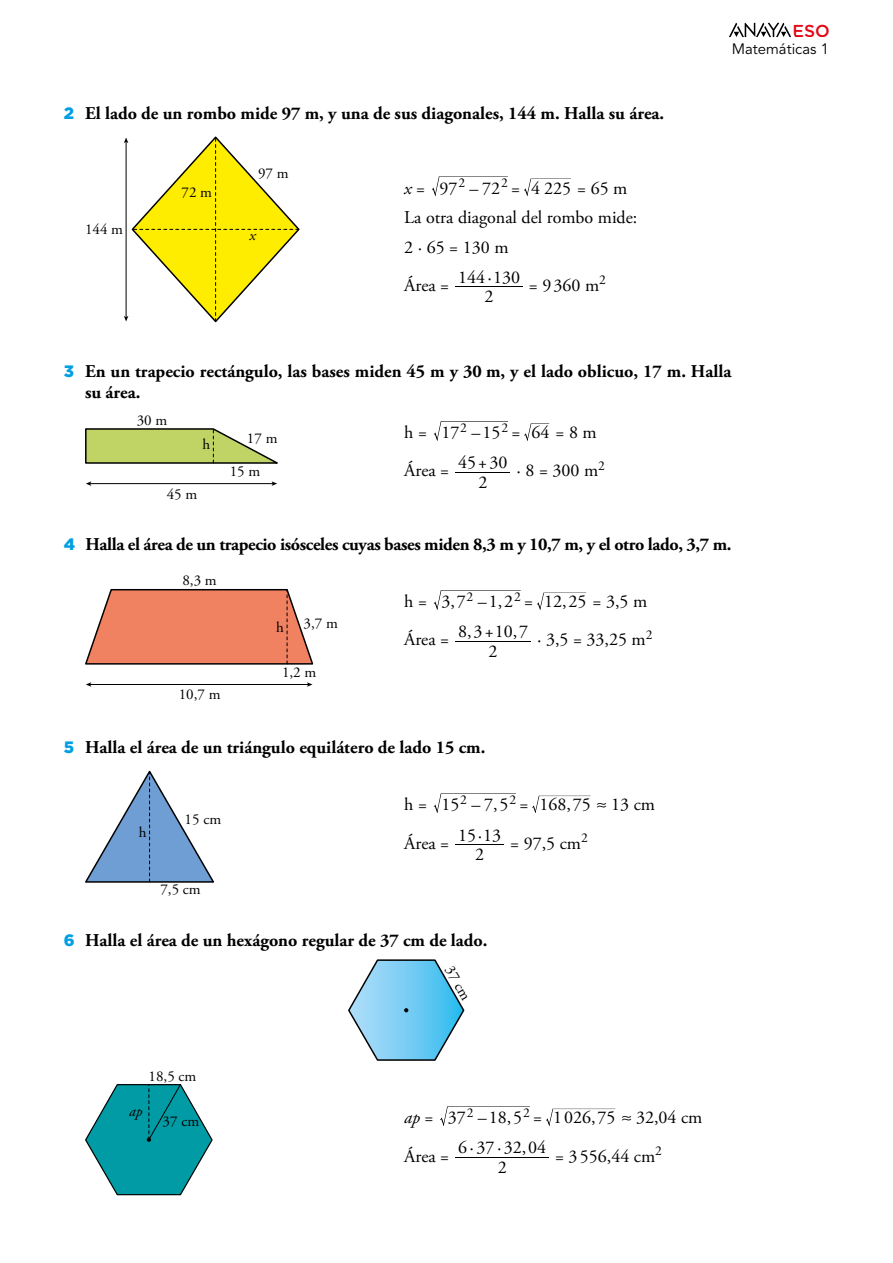
<style>
.page{position:relative;width:893px;height:1263px;background:#fff}
.page>*{position:absolute;margin:0;border:0;box-sizing:border-box;transform-origin:0 0}
.t1{font:700 18px/21px "Adobe Garamond Pro";color:#000}
.act_Solucion_sin_num{font:18px "Adobe Garamond Pro";color:#000}
.t2{font:700 18px "Adobe Garamond Pro";letter-spacing:-.02em;color:#000}
.act_Solucion_2_sin_n{font:18px "Adobe Garamond Pro";color:#000}
.act_Solucion{font:18px "Adobe Garamond Pro";color:#000}
.act_Solucion_sin_num-2{font:italic 18px "Adobe Garamond Pro";color:#000}
.t3{font:500 17.25px "Gotham";color:#e30613}
.t4{font:15px "Adobe Garamond Pro";color:#000}
.t5{font:15px "Avenir LT Std";color:#000}
.t6{font:italic 15px "Adobe Garamond Pro";color:#000}
.t7{font:13.5px "Adobe Garamond Pro";color:#000}
.s1{font-family:"Gotham";font-weight:900;font-size:16.5px;color:#009fe3}
.s2{font-size:18px}
.s3{font-style:normal}
</style>
<div class="page">
<svg style="left:729px;top:22px;width:62px;height:15px"></svg>
<svg style="left:432px;top:176px;width:76px;height:20px"></svg>
<svg style="left:524px;top:178px;width:47px;height:18px"></svg>
<hr style="left:455px;top:287px;width:68px;height:1px;background:#000">
<svg style="left:124px;top:136px;width:176px;height:186px"></svg>
<svg style="left:434px;top:421px;width:74px;height:20px"></svg>
<svg style="left:524px;top:423px;width:25px;height:18px"></svg>
<hr style="left:455px;top:472px;width:55px;height:1px;background:#000">
<hr style="left:90px;top:483px;width:183px;height:1px;background:#000">
<svg style="left:86px;top:481px;width:5px;height:5px"></svg>
<svg style="left:272px;top:481px;width:5px;height:5px"></svg>
<svg style="left:85px;top:428px;width:193px;height:36px"></svg>
<svg style="left:434px;top:590px;width:87px;height:20px"></svg>
<svg style="left:537px;top:592px;width:49px;height:18px"></svg>
<hr style="left:455px;top:641px;width:76px;height:1px;background:#000">
<hr style="left:90px;top:684px;width:219px;height:1px;background:#000">
<svg style="left:86px;top:682px;width:5px;height:5px"></svg>
<svg style="left:307px;top:682px;width:5px;height:5px"></svg>
<svg style="left:85px;top:589px;width:229px;height:76px;background:#e58a6f"></svg>
<svg style="left:434px;top:793px;width:82px;height:20px"></svg>
<svg style="left:532px;top:795px;width:59px;height:18px"></svg>
<hr style="left:455px;top:844px;width:49px;height:1px;background:#000">
<svg style="left:85px;top:771px;width:129px;height:112px"></svg>
<svg style="left:348px;top:959px;width:117px;height:102px"></svg>
<svg style="left:440px;top:1106px;width:90px;height:20px"></svg>
<svg style="left:546px;top:1108px;width:69px;height:18px"></svg>
<hr style="left:455px;top:1157px;width:94px;height:1px;background:#000">
<svg style="left:85px;top:1084px;width:128px;height:111px"></svg>
<p class="t3" style="left:792px;top:20px;width:39px">ESO</p>
<p class="t1" style="left:64px;top:103px;width:602px"><span class="s1">2</span> El lado de un rombo mide 97 m, y una de sus diagonales, 144 m. Halla su área.</p>
<p class="t4" style="left:85px;top:220px;width:40px">144 m</p>
<p class="t4" style="left:182px;top:183px;width:32px">72 m</p>
<p class="t4" style="left:258px;top:164px;width:32px">97 m</p>
<p class="t6" style="left:249px;top:226px;width:8px">x</p>
<p class="t7" style="left:458px;top:175px;width:8px">2</p>
<p class="t7" style="left:501px;top:175px;width:21px">2<span class="s2">=</span></p>
<p class="act_Solucion_sin_num" style="left:404px;top:206px;width:235px">La otra diagonal del rombo mide:</p>
<p class="act_Solucion_sin_num" style="left:404px;top:236px;width:106px">2 · 65 = 130 m</p>
<p class="act_Solucion_sin_num" style="left:404px;top:274px;width:46px">Área =</p>
<p class="act_Solucion_sin_num" style="left:485px;top:286px;width:10px">2</p>
<p class="act_Solucion_sin_num-2" style="left:404px;top:177px;width:22px">x <span class="s3">=</span></p>
<p class="act_Solucion_sin_num" style="left:440px;top:177px;width:62px">97 –72</p>
<p class="act_Solucion_sin_num" style="left:531px;top:177px;width:98px">4 225 = 65 m</p>
<p class="act_Solucion_sin_num" style="left:458px;top:266px;width:63px">144 ·130</p>
<p class="act_Solucion_sin_num" style="left:529px;top:274px;width:79px">= 9360 m<sup>2</sup></p>
<p class="t5" style="left:732px;top:40px;width:99px">Matemáticas 1</p>
<p class="t1" style="left:85px;top:361px;width:648px;text-indent:-21px"><span class="s1">3</span> En un trapecio rectángulo, las bases miden 45 m y 30 m, y el lado oblicuo, 17 m. Halla su área.</p>
<p class="act_Solucion_sin_num" style="left:404px;top:422px;width:24px">h =</p>
<p class="act_Solucion_sin_num" style="left:441px;top:422px;width:61px">17 –15</p>
<p class="act_Solucion_sin_num" style="left:531px;top:422px;width:67px">64 = 8 m</p>
<p class="t4" style="left:137px;top:411px;width:32px">30 m</p>
<p class="t7" style="left:460px;top:420px;width:8px">2</p>
<p class="t7" style="left:501px;top:420px;width:21px">2<span class="s2">=</span></p>
<p class="t4" style="left:247px;top:430px;width:32px">17 m</p>
<p class="t4" style="left:203px;top:436px;width:9px">h</p>
<p class="t4" style="left:167px;top:485px;width:32px">45 m</p>
<p class="t4" style="left:230px;top:463px;width:32px">15 m</p>
<p class="act_Solucion_sin_num" style="left:404px;top:460px;width:46px">Área =</p>
<p class="act_Solucion_sin_num" style="left:458px;top:452px;width:51px">45+30</p>
<p class="act_Solucion_sin_num" style="left:516px;top:460px;width:90px">· 8 = 300 m<sup>2</sup></p>
<p class="act_Solucion_sin_num" style="left:478px;top:472px;width:10px">2</p>
<p class="t2" style="left:64px;top:534px;width:669px"><span class="s1">4</span> Halla el área de un trapecio isósceles cuyas bases miden 8,3 m y 10,7 m, y el otro lado, 3,7 m.</p>
<p class="act_Solucion_sin_num" style="left:404px;top:591px;width:24px">h =</p>
<p class="act_Solucion_sin_num" style="left:441px;top:591px;width:26px">3 7,</p>
<p class="act_Solucion_sin_num" style="left:498px;top:591px;width:6px">,</p>
<p class="t4" style="left:182px;top:571px;width:36px">8,3 m</p>
<p class="t7" style="left:467px;top:589px;width:8px">2</p>
<p class="t7" style="left:514px;top:589px;width:21px">2<span class="s2">=</span></p>
<p class="act_Solucion_sin_num" style="left:478px;top:591px;width:37px">–12</p>
<p class="act_Solucion_sin_num" style="left:544px;top:591px;width:105px">12,25 = 3,5 m</p>
<p class="t4" style="left:179px;top:686px;width:43px">10,7 m</p>
<p class="t4" style="left:304px;top:614px;width:36px">3,7 m</p>
<p class="t4" style="left:282px;top:663px;width:36px">1,2 m</p>
<p class="t4" style="left:276px;top:618px;width:9px">h</p>
<p class="act_Solucion_sin_num" style="left:458px;top:620px;width:72px">8 3+10 7</p>
<p class="act_Solucion_2_sin_n" style="left:537px;top:629px;width:117px">· 3,5 = 33,25 m<sup>2</sup></p>
<p class="act_Solucion_2_sin_n" style="left:404px;top:629px;width:46px">Área =</p>
<p class="act_Solucion_sin_num" style="left:467px;top:620px;width:6px">,</p>
<p class="act_Solucion_sin_num" style="left:513px;top:620px;width:6px">,</p>
<p class="act_Solucion_sin_num" style="left:489px;top:641px;width:10px">2</p>
<p class="t1" style="left:64px;top:737px;width:423px"><span class="s1">5</span> Halla el área de un triángulo equilátero de lado 15 cm.</p>
<p class="act_Solucion_sin_num" style="left:404px;top:794px;width:24px">h =</p>
<p class="act_Solucion_sin_num" style="left:441px;top:794px;width:69px">15 –75,</p>
<p class="act_Solucion_sin_num" style="left:566px;top:794px;width:6px">,</p>
<p class="t7" style="left:460px;top:792px;width:8px">2</p>
<p class="t7" style="left:509px;top:792px;width:21px">2<span class="s2">=</span></p>
<p class="act_Solucion_sin_num" style="left:539px;top:794px;width:117px">168 75 ≈ 13 cm</p>
<p class="t4" style="left:185px;top:811px;width:38px">15 cm</p>
<p class="t4" style="left:139px;top:823px;width:9px">h</p>
<p class="act_Solucion_sin_num" style="left:458px;top:824px;width:45px">15·13</p>
<p class="act_Solucion_sin_num" style="left:510px;top:832px;width:79px">= 97,5 cm<sup>2</sup></p>
<p class="act_Solucion_sin_num" style="left:404px;top:832px;width:46px">Área =</p>
<p class="act_Solucion_sin_num" style="left:475px;top:844px;width:10px">2</p>
<p class="t4" style="left:160px;top:880px;width:42px">7,5 cm</p>
<p class="t1" style="left:64px;top:930px;width:425px"><span class="s1">6</span> Halla el área de un hexágono regular de 37 cm de lado.</p>
<p class="t4" style="left:457px;top:962px;width:38px;rotate:60deg">37 cm</p>
<p class="t4" style="left:149px;top:1067px;width:49px">18,5 cm</p>
<p class="t6" style="left:129px;top:1102px;width:15px">ap</p>
<p class="t4" style="left:163px;top:1112px;width:38px">37 cm</p>
<p class="t7" style="left:467px;top:1105px;width:8px">2</p>
<p class="t7" style="left:523px;top:1105px;width:21px">2<span class="s2">=</span></p>
<p class="act_Solucion_sin_num" style="left:553px;top:1107px;width:151px">1026 75 ≈ 32,04 cm</p>
<p class="act_Solucion_sin_num-2" style="left:404px;top:1107px;width:31px">ap <span class="s3">=</span></p>
<p class="act_Solucion_sin_num" style="left:448px;top:1107px;width:76px">37 –18,5</p>
<p class="act_Solucion_sin_num" style="left:591px;top:1107px;width:6px">,</p>
<p class="act_Solucion_sin_num" style="left:458px;top:1136px;width:90px">6 3· 7 32 04</p>
<p class="act_Solucion" style="left:404px;top:1145px;width:46px">Área =</p>
<p class="act_Solucion_sin_num" style="left:522px;top:1136px;width:6px">,</p>
<p class="act_Solucion_sin_num" style="left:498px;top:1157px;width:10px">2</p>
<p class="act_Solucion_sin_num" style="left:497px;top:1136px;width:6px">·</p>
<p class="act_Solucion" style="left:555px;top:1145px;width:108px">= 3 556,44 cm<sup>2</sup></p>
</div>
